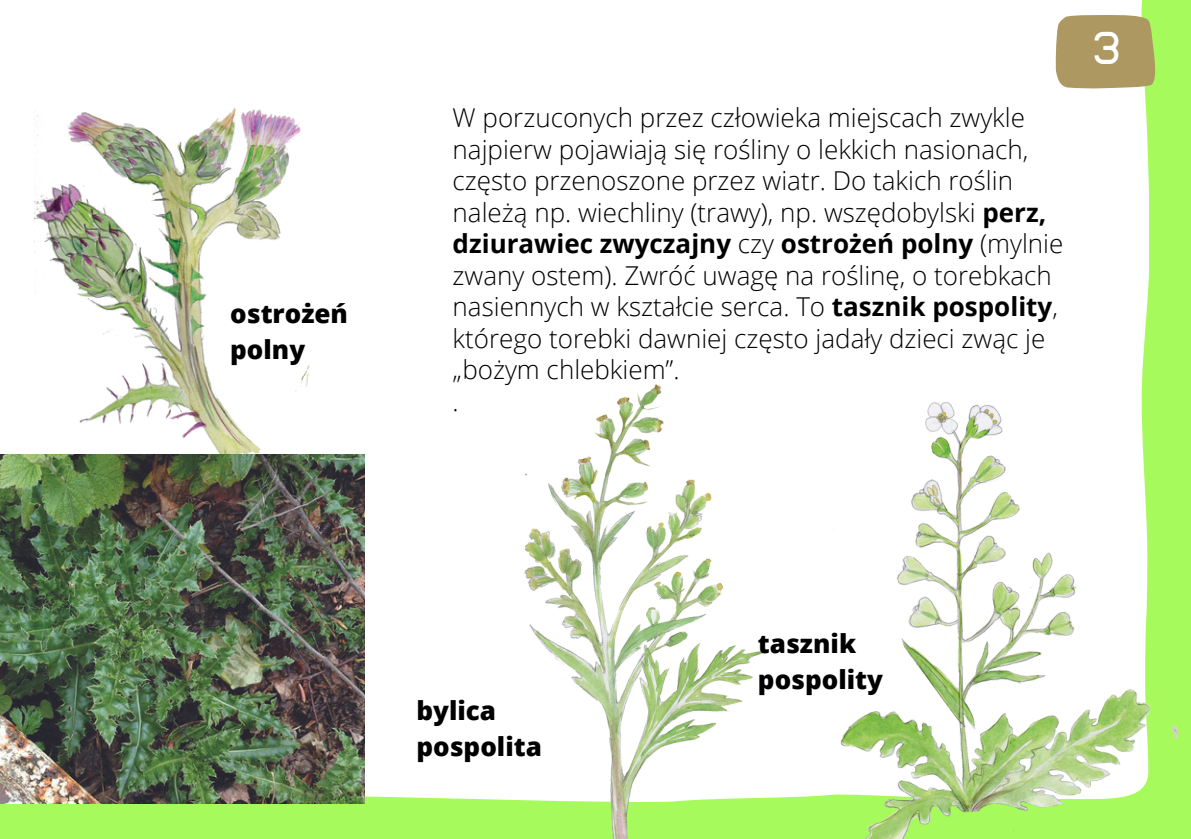
<style>
.page{position:relative;width:1191px;height:839px;background:#fff}
.page>*{position:absolute;margin:0;border:0;box-sizing:border-box;transform-origin:0 0}
.t1{font:500 37.8px "ADA Hybrid";color:#fff}
.t2{font:300 26px/31.6px "Open Sans";color:#000}
.t3{font:800 26px/36px "Open Sans";color:#000}
.s1{font-weight:700}
</style>
<div class="page">
<div style="left:0;top:0;width:1191px;height:838px;background:#a7fa5b"></div>
<div style="left:0;top:0;width:1149px;height:802px;background:#fff"></div>
<svg style="left:1055px;top:14px;width:101px;height:75px;background:#b1a169"></svg>
<img style="left:801px;top:386px;width:378px;height:452px">
<img style="left:34px;top:103px;width:282px;height:351px">
<img style="left:0;top:454px;width:364px;height:349px">
<img style="left:513px;top:365px;width:267px;height:473px">
<h1 class="t3" style="left:230px;top:295px;width:119px">ostrożeń polny</h1>
<p class="t2" style="left:453px;top:101px;width:577px">W porzuconych przez człowieka miejscach zwykle najpierw pojawiają się rośliny o lekkich nasionach, często przenoszone przez wiatr. Do takich roślin</p>
<p class="t2" style="left:453px;top:196px;width:612px">należą np. wiechliny (trawy), np. wszędobylski <span class="s1">perz, dziurawiec zwyczajny</span> czy <span class="s1">ostrożeń polny</span> (mylnie zwany ostem). Zwróć uwagę na roślinę, o torebkach nasiennych w kształcie serca. To <span class="s1">tasznik pospolity</span>, którego torebki dawniej często jadały dzieci zwąc je „bożym chlebkiem”.</p>
<h1 class="t2" style="left:453px;top:385px;width:8px">.</h1>
<p class="t1" style="left:1093px;top:32px;width:29px">3</p>
<p class="t3" style="left:417px;top:691px;width:127px">bylica pospolita</p>
<p class="t3" style="left:758px;top:625px;width:127px">tasznik pospolity</p>
</div>
